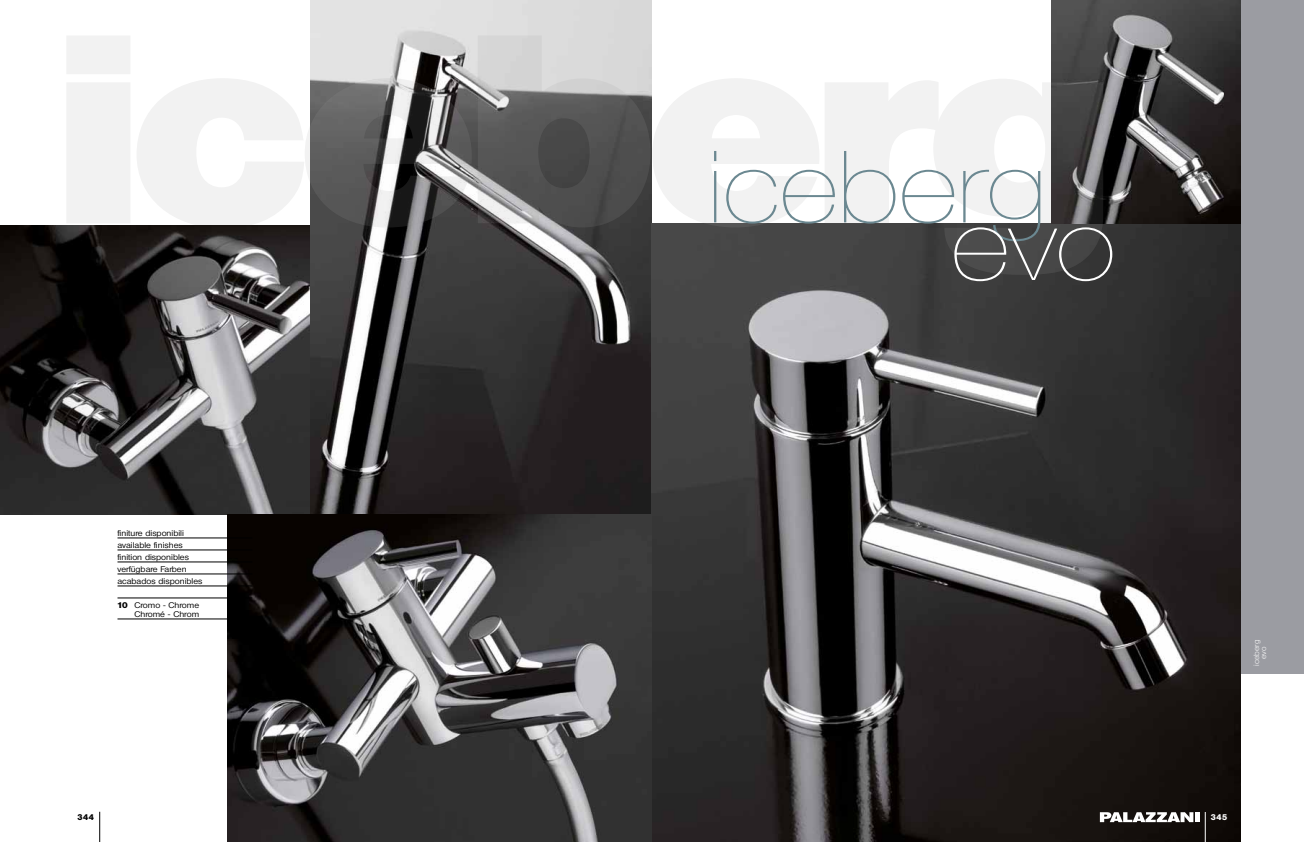
<style>
.page{position:relative;width:1304px;height:842px;background:#fff}
.page>*{position:absolute;margin:0;border:0;box-sizing:border-box;transform-origin:0 0}
.t1{font:200 100px "Helvetica Neue";color:#6b8891;scale:1.15 1}
.t2{font:200 100px "Helvetica Neue";color:#fff;scale:1.15 1}
.t3{font:500 8px/12px "Olympia";color:#000;scale:1.1 1}
.t4{font:800 8px "Olympia";color:#000}
.t5{font:800 8px "Olympia";color:#fff}
.t6{font:300 7.5px/7px "Olympia";color:#fff;text-align:center;scale:1.1 1}
.s1{font-weight:800}
</style>
<div class="page">
<img style="left:310px;top:0;width:342px;height:514px">
<img style="left:652px;top:224px;width:589px;height:618px">
<hr style="left:1205px;top:812px;width:1px;height:30px;background:#fff">
<hr style="left:99px;top:812px;width:1px;height:30px;background:#000">
<img style="left:1052px;top:0;width:190px;height:224px">
<hr style="left:1195px;top:812px;width:4px;height:10px;background:#fff">
<svg style="left:1100px;top:812px;width:93px;height:10px"></svg>
<img style="left:0;top:225px;width:310px;height:289px">
<img style="left:228px;top:514px;width:424px;height:328px">
<hr style="left:117px;top:538px;width:135px;height:1px;background:#000">
<hr style="left:117px;top:550px;width:135px;height:1px;background:#000">
<hr style="left:117px;top:562px;width:135px;height:1px;background:#000">
<hr style="left:117px;top:574px;width:135px;height:1px;background:#000">
<hr style="left:117px;top:586px;width:135px;height:1px;background:#000">
<hr style="left:117px;top:598px;width:135px;height:1px;background:#000">
<hr style="left:117px;top:619px;width:135px;height:1px;background:#000">
<div style="left:1242px;top:0;width:62px;height:674px;background:#9b9ca2"></div>
<h1 class="t1" style="left:708px;top:129px;width:296px">iceberg</h1>
<h1 class="t2" style="left:952px;top:187px;width:144px">evo</h1>
<p class="t3" style="left:117px;top:527px;width:79px">finiture disponibili available finishes finition disponibles verfügbare Farben acabados disponibles</p>
<p class="t3" style="left:117px;top:601px;width:76px;line-height:9px;text-align:right"><span class="s1">10</span> Cromo - Chrome<br>Chromé - Chrom</p>
<p class="t6" style="left:1253px;top:666px;width:25px;rotate:-90deg">iceberg evo</p>
<p class="t4" style="left:77px;top:813px;width:18px">344</p>
<p class="t5" style="left:1211px;top:813px;width:18px">345</p>
</div>
